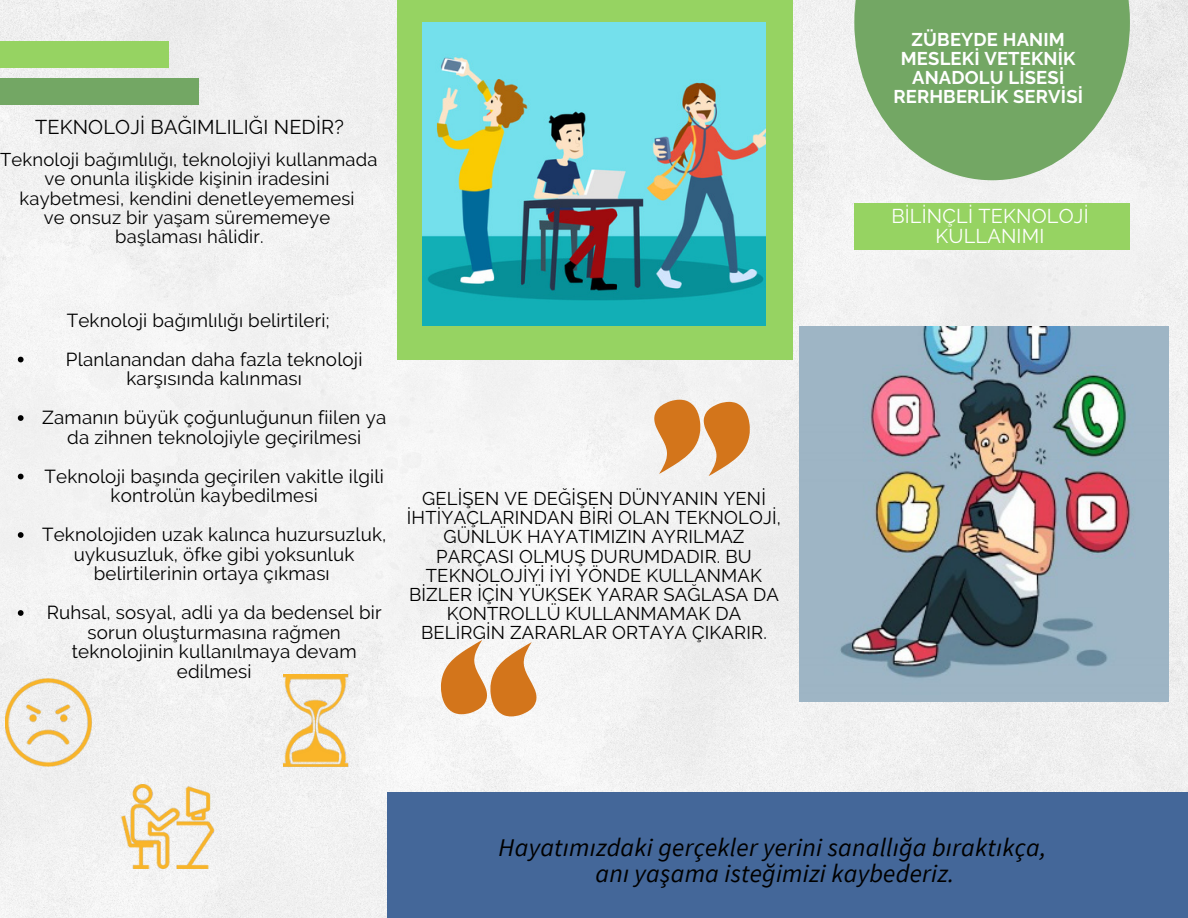
<style>
.page{position:relative;width:1188px;height:918px;background:#f2f2f2}
.page>*{position:absolute;margin:0;border:0;box-sizing:border-box;transform-origin:0 0}
.t1{font:italic 25.5px/25.8px "Source Sans Pro";letter-spacing:.01em;color:#000;text-align:center}
.t2{font:19.95px/20.2px "Raleway";letter-spacing:.01em;color:#fff;text-align:center}
.t3{font:19.95px "Raleway";letter-spacing:.01em;color:#000}
.t4{font:18.75px/19.5px "Raleway";letter-spacing:.01em;color:#000;text-align:center}
.t5{font:18.45px/19.2px "Raleway";letter-spacing:.01em;color:#000;text-align:center}
.t6{font:700 18.45px/19.2px "Raleway";letter-spacing:.01em;color:#fff;text-align:center}
</style>
<div class="page">
<div style="left:387px;top:792px;width:801px;height:126px;background:#446799"></div>
<div style="left:397px;top:0;width:396px;height:360px;background:#96d362"></div>
<div style="left:0;top:41px;width:168px;height:27px;background:#96d362"></div>
<div style="left:0;top:78px;width:198px;height:27px;background:#73a764"></div>
<div style="left:854px;top:203px;width:276px;height:46px;background:#96d362"></div>
<svg style="left:854px;top:0;width:276px;height:180px;background:#8bb57f"></svg>
<svg style="left:654px;top:400px;width:96px;height:76px"></svg>
<svg style="left:441px;top:640px;width:96px;height:76px"></svg>
<img style="left:800px;top:326px;width:369px;height:376px">
<img style="left:423px;top:22px;width:343px;height:304px">
<img style="left:5px;top:678px;width:87px;height:88px">
<img style="left:283px;top:674px;width:65px;height:92px">
<img style="left:121px;top:784px;width:94px;height:84px">
<svg style="left:18px;top:357px;width:6px;height:5px"></svg>
<svg style="left:18px;top:415px;width:6px;height:6px"></svg>
<svg style="left:18px;top:474px;width:6px;height:5px"></svg>
<svg style="left:18px;top:532px;width:6px;height:6px"></svg>
<svg style="left:18px;top:610px;width:6px;height:6px"></svg>
<p class="t3" style="left:35px;top:115px;width:310px">TEKNOLOJİ BAĞIMLILIĞI NEDİR?</p>
<p class="t5" style="left:0;top:150px;width:379px">Teknoloji bağımlılığı, teknolojiyi kullanmada ve onunla ilişkide kişinin iradesini kaybetmesi, kendini denetleyememesi<br>ve onsuz bir yaşam sürememeye başlaması hâlidir.</p>
<p class="t4" style="left:67px;top:311px;width:264px">Teknoloji bağımlılığı belirtileri;</p>
<p class="t4" style="left:66px;top:349px;width:298px">Planlanandan daha fazla teknoloji karşısında kalınması</p>
<p class="t4" style="left:42px;top:408px;width:346px">Zamanın büyük çoğunluğunun fiilen ya da zihnen teknolojiyle geçirilmesi</p>
<p class="t4" style="left:45px;top:466px;width:341px">Teknoloji başında geçirilen vakitle ilgili kontrolün kaybedilmesi</p>
<p class="t4" style="left:42px;top:525px;width:346px">Teknolojiden uzak kalınca huzursuzluk, uykusuzluk, öfke gibi yoksunluk belirtilerinin ortaya çıkması</p>
<p class="t4" style="left:47px;top:603px;width:337px">Ruhsal, sosyal, adli ya da bedensel bir sorun oluşturmasına rağmen teknolojinin kullanılmaya devam edilmesi</p>
<p class="t5" style="left:407px;top:489px;width:376px">GELİŞEN VE DEĞİŞEN DÜNYANIN YENİ<br>İHTİYAÇLARINDAN BİRİ OLAN TEKNOLOJİ,<br>GÜNLÜK HAYATIMIZIN AYRILMAZ<br>PARÇASI OLMUŞ DURUMDADIR. BU<br>TEKNOLOJİYİ İYİ YÖNDE KULLANMAK<br>BİZLER İÇİN YÜKSEK YARAR SAĞLASA DA<br>KONTROLLÜ KULLANMAMAK DA<br>BELİRGİN ZARARLAR ORTAYA ÇIKARIR.</p>
<p class="t6" style="left:893px;top:30px;width:191px">ZÜBEYDE HANIM<br>MESLEKİ VETEKNİK<br>ANADOLU LİSESİ<br>RERHBERLİK SERVİSİ</p>
<p class="t2" style="left:891px;top:205px;width:199px">BİLİNÇLİ TEKNOLOJİ<br>KULLANIMI</p>
<h1 class="t1" style="left:499px;top:834px;width:549px">Hayatımızdaki gerçekler yerini sanallığa bıraktıkça, anı yaşama isteğimizi kaybederiz.</h1>
</div>
